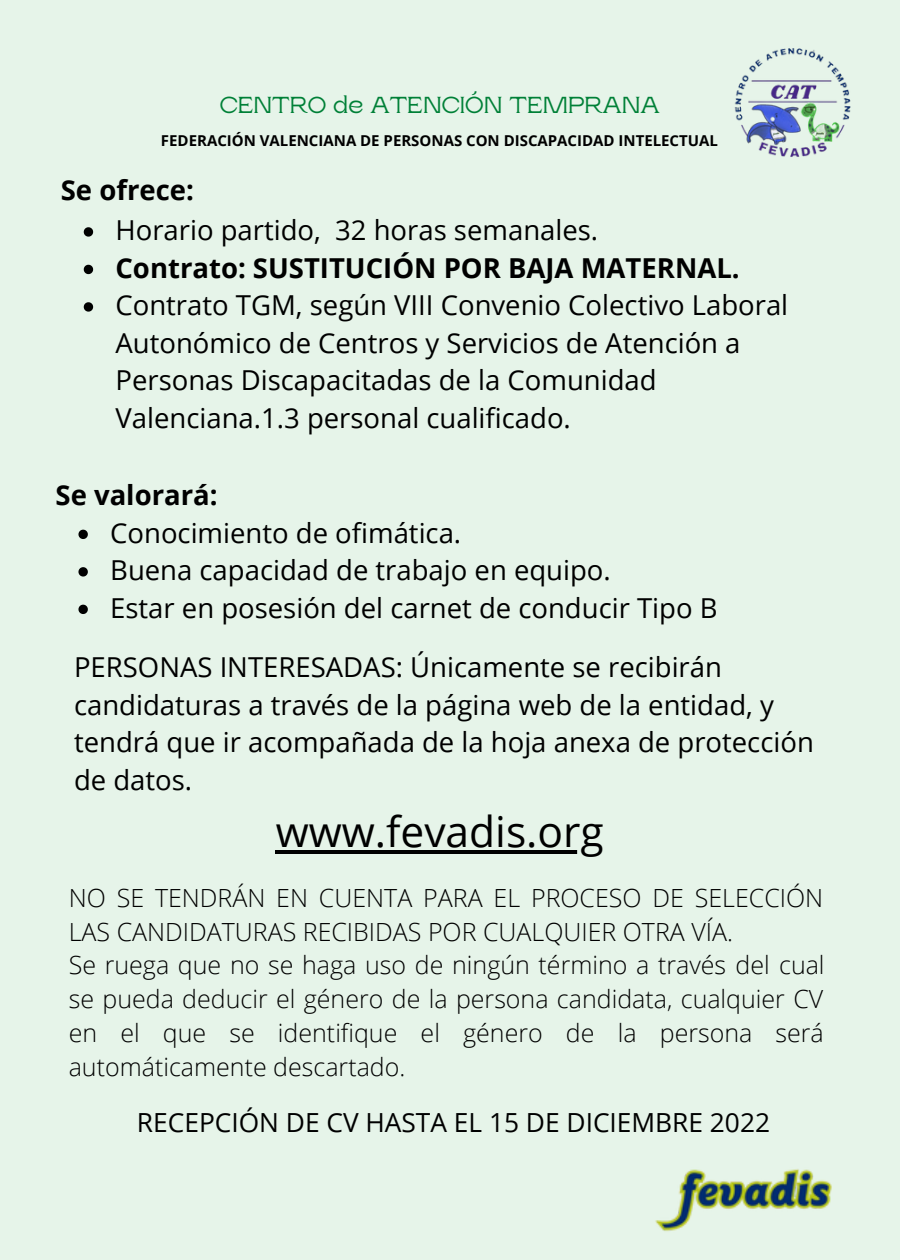
<style>
.page{position:relative;width:900px;height:1260px;background:#e6f4e9}
.page>*{position:absolute;margin:0;border:0;box-sizing:border-box;transform-origin:0 0}
.t1{font:42.5px "Open Sans";color:#000}
.t2{font:27.5px/37.5px "Open Sans";color:#000}
.t3{font:700 27.5px "Open Sans";color:#000}
.t4{font:26.25px "Open Sans";color:#000}
.t5{font:300 25px/33.8px "Open Sans";color:#000}
.t6{font:23px "Rasputin";color:#008037}
.t7{font:700 15px "Open Sans";color:#000}
</style>
<div class="page">
<svg style="left:78px;top:530px;width:10px;height:9px"></svg>
<svg style="left:78px;top:567px;width:10px;height:10px"></svg>
<svg style="left:78px;top:605px;width:10px;height:9px"></svg>
<img style="left:655px;top:1169px;width:177px;height:63px">
<hr style="left:276px;top:850px;width:328px;height:4px;background:#000">
<svg style="left:84px;top:227px;width:9px;height:10px"></svg>
<svg style="left:84px;top:265px;width:9px;height:9px"></svg>
<svg style="left:84px;top:302px;width:9px;height:10px"></svg>
<img style="left:734px;top:48px;width:117px;height:109px">
<p class="t6" style="left:220px;top:93px;width:442px">CENTRO de ATENCIÓN TEMPRANA</p>
<p class="t7" style="left:161px;top:130px;width:559px">FEDERACIÓN VALENCIANA DE PERSONAS CON DISCAPACIDAD INTELECTUAL</p>
<p class="t3" style="left:61px;top:171px;width:135px">Se ofrece:</p>
<p class="t2" style="left:115px;top:211px;width:484px">Horario partido, 32 horas semanales.</p>
<p class="t3" style="left:115px;top:249px;width:626px">Contrato: SUSTITUCIÓN POR BAJA MATERNAL.</p>
<p class="t2" style="left:115px;top:286px;width:674px">Contrato TGM, según VIII Convenio Colectivo Laboral Autonómico de Centros y Servicios de Atención a Personas Discapacitadas de la Comunidad Valenciana.1.3 personal cualificado.</p>
<p class="t3" style="left:56px;top:476px;width:164px">Se valorará:</p>
<p class="t2" style="left:110px;top:513px;width:609px">Conocimiento de ofimática.<br>Buena capacidad de trabajo en equipo.<br>Estar en posesión del carnet de conducir Tipo B</p>
<p class="t2" style="left:74px;top:648px;width:741px">PERSONAS INTERESADAS: Únicamente se recibirán candidaturas a través de la página web de la entidad, y tendrá que ir acompañada de la hoja anexa de protección de datos.</p>
<h1 class="t1" style="left:276px;top:801px;width:330px">www.fevadis.org</h1>
<p class="t5" style="left:69px;top:880px;width:757px">NO SE TENDRÁN EN CUENTA PARA EL PROCESO DE SELECCIÓN LAS CANDIDATURAS RECIBIDAS POR CUALQUIER OTRA VÍA.<br>Se ruega que no se haga uso de ningún término a través del cual se pueda deducir el género de la persona candidata, cualquier CV en el que se identifique el género de la persona será automáticamente descartado.</p>
<p class="t4" style="left:137px;top:1104px;width:635px">RECEPCIÓN DE CV HASTA EL 15 DE DICIEMBRE 2022</p>
</div>
